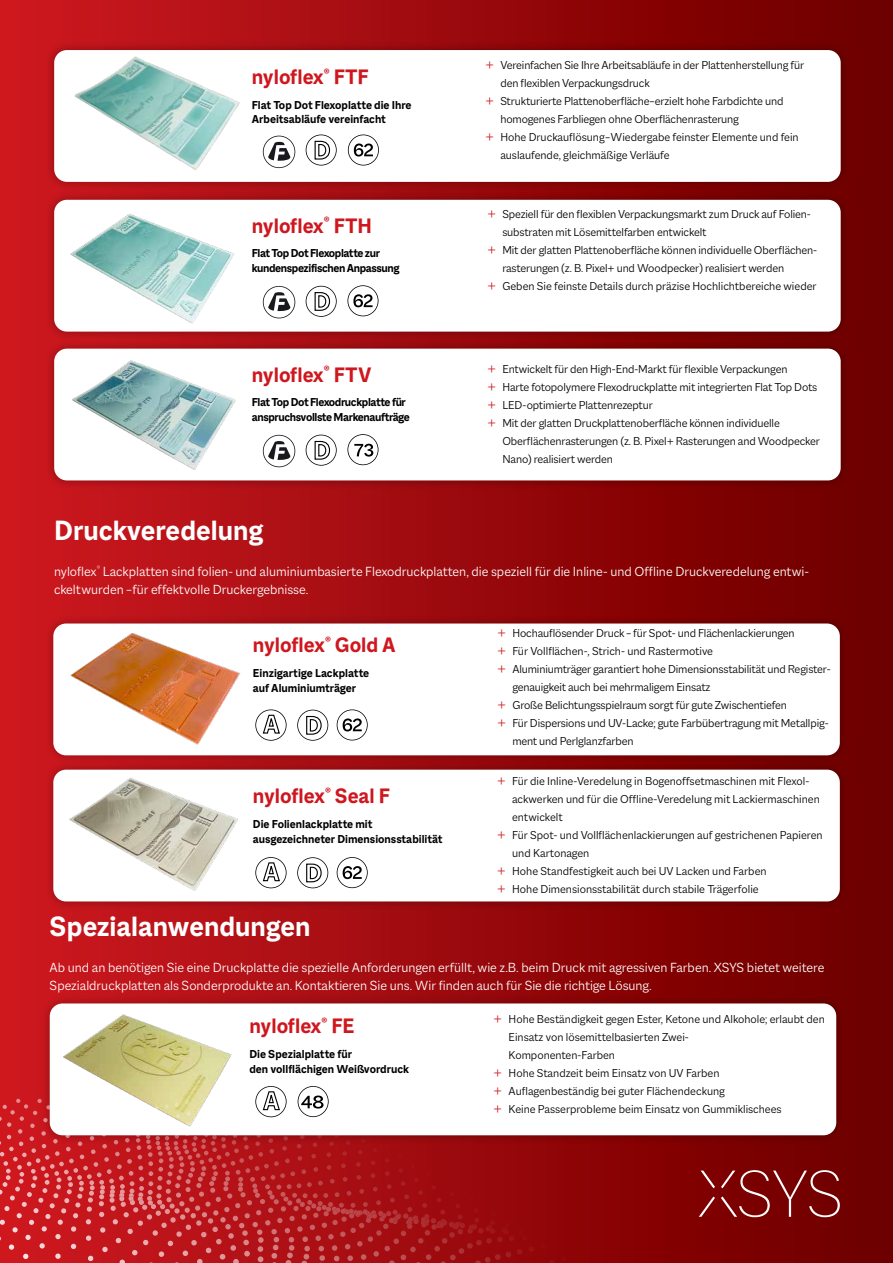
<style>
.page{position:relative;width:893px;height:1263px;background:#fff}
.page>*{position:absolute;margin:0;border:0;box-sizing:border-box;transform-origin:0 0}
.t1{font:700 30px "Macklin Sans";color:#fff}
.t2{font:700 22.5px "Macklin Sans";color:#ce171e}
.t3{font:300 14.25px/18px "Macklin Sans";color:#fff}
.t4{font:300 12.3px/18px "Macklin Sans";letter-spacing:-.01em;color:#000}
.t5{font:700 12.3px/14.9px "Macklin Sans";letter-spacing:-.015em;color:#000}
.s1{font-size:15px;color:#ce171e}
</style>
<div class="page">
<div style="left:0;top:0;width:893px;height:1263px;background:linear-gradient(to right,#ce1920,#6b0000)"></div>
<div style="left:44px;top:760px;width:805px;height:151px;background:#000;opacity:.3"></div>
<div style="left:53px;top:770px;width:787px;height:131px;background:#fff;border-radius:13px"></div>
<div style="left:45px;top:191px;width:805px;height:150px;background:#000;opacity:.3"></div>
<div style="left:54px;top:200px;width:787px;height:132px;background:#fff;border-radius:13px"></div>
<div style="left:45px;top:340px;width:805px;height:150px;background:#000;opacity:.3"></div>
<div style="left:54px;top:349px;width:787px;height:131px;background:#fff;border-radius:13px"></div>
<div style="left:44px;top:614px;width:805px;height:151px;background:#000;opacity:.3"></div>
<div style="left:53px;top:623px;width:787px;height:132px;background:#fff;border-radius:13px"></div>
<div style="left:41px;top:994px;width:804px;height:151px;background:#000;opacity:.3"></div>
<div style="left:50px;top:1003px;width:786px;height:132px;background:#fff;border-radius:13px"></div>
<div style="left:45px;top:41px;width:805px;height:150px;background:#000;opacity:.3"></div>
<div style="left:54px;top:50px;width:787px;height:132px;background:#fff;border-radius:13px"></div>
<img style="left:50px;top:1007px;width:182px;height:79px">
<img style="left:53px;top:770px;width:185px;height:131px">
<img style="left:53px;top:625px;width:208px;height:131px">
<img style="left:54px;top:199px;width:198px;height:290px">
<svg style="left:336px;top:709px;width:32px;height:32px"></svg>
<svg style="left:336px;top:857px;width:32px;height:31px"></svg>
<img style="left:54px;top:50px;width:198px;height:149px">
<svg style="left:347px;top:285px;width:32px;height:31px"></svg>
<svg style="left:348px;top:134px;width:31px;height:32px"></svg>
<svg style="left:347px;top:434px;width:32px;height:31px"></svg>
<svg style="left:297px;top:709px;width:31px;height:32px"></svg>
<svg style="left:297px;top:857px;width:31px;height:31px"></svg>
<svg style="left:305px;top:134px;width:32px;height:32px"></svg>
<svg style="left:305px;top:286px;width:32px;height:31px"></svg>
<svg style="left:305px;top:434px;width:32px;height:32px"></svg>
<svg style="left:255px;top:709px;width:32px;height:32px"></svg>
<svg style="left:255px;top:857px;width:32px;height:31px"></svg>
<svg style="left:0;top:1086px;width:893px;height:177px"></svg>
<svg style="left:263px;top:135px;width:32px;height:33px"></svg>
<svg style="left:263px;top:286px;width:32px;height:33px"></svg>
<svg style="left:263px;top:435px;width:32px;height:32px"></svg>
<h2 class="t2" style="left:252px;top:64px;width:119px">nyloflex<sup>®</sup> FTF</h2>
<p class="t5" style="left:252px;top:97px;width:161px">Flat Top Dot Flexoplatte die Ihre<br>Arbeitsabläufe vereinfacht</p>
<h2 class="t2" style="left:252px;top:212px;width:122px">nyloflex<sup>®</sup> FTH</h2>
<p class="t5" style="left:252px;top:246px;width:149px">Flat Top Dot Flexoplatte zur kundenspezifischen Anpassung</p>
<h2 class="t2" style="left:252px;top:361px;width:121px">nyloflex<sup>®</sup> FTV</h2>
<p class="t5" style="left:252px;top:395px;width:160px">Flat Top Dot Flexodruckplatte für anspruchsvollste Markenaufträge</p>
<h1 class="t1" style="left:54px;top:513px;width:211px">Druckveredelung</h1>
<p class="t4" style="left:485px;top:55px;width:320px"><span class="s1">+</span> Vereinfachen Sie Ihre Arbeitsabläufe in der Plattenherstellung für</p>
<p class="t4" style="left:500px;top:73px;width:151px">den flexiblen Verpackungsdruck</p>
<p class="t4" style="left:485px;top:91px;width:299px"><span class="s1">+</span> Strukturierte Plattenoberfläche – erzielt hohe Farbdichte und</p>
<p class="t4" style="left:500px;top:109px;width:240px">homogenes Farbliegen ohne Oberflächenrasterung</p>
<p class="t4" style="left:485px;top:127px;width:315px"><span class="s1">+</span> Hohe Druckauflösung – Wiedergabe feinster Elemente und fein</p>
<p class="t4" style="left:500px;top:145px;width:171px">auslaufende, gleichmäßige Verläufe</p>
<p class="t4" style="left:487px;top:205px;width:325px"><span class="s1">+</span> Speziell für den flexiblen Verpackungsmarkt zum Druck auf Folien-</p>
<p class="t4" style="left:502px;top:223px;width:206px">substraten mit Lösemittelfarben entwickelt</p>
<p class="t4" style="left:487px;top:241px;width:331px"><span class="s1">+</span> Mit der glatten Plattenoberfläche können individuelle Oberflächen-</p>
<p class="t4" style="left:502px;top:259px;width:283px">rasterungen (z. B. Pixel+ und Woodpecker) realisiert werden</p>
<p class="t4" style="left:487px;top:277px;width:331px"><span class="s1">+</span> Geben Sie feinste Details durch präzise Hochlichtbereiche wieder</p>
<p class="t4" style="left:487px;top:360px;width:331px"><span class="s1">+</span> Entwickelt für den High-End-Markt für flexible Verpackungen<br><span class="s1">+</span> Harte fotopolymere Flexodruckplatte mit integrierten Flat Top Dots <span class="s1">+</span> LED-optimierte Plattenrezeptur<br><span class="s1">+</span> Mit der glatten Druckplattenoberfläche können individuelle</p>
<p class="t4" style="left:502px;top:432px;width:319px">Oberflächenrasterungen (z. B. Pixel+ Rasterungen and Woodpecker<br>Nano) realisiert werden</p>
<p class="t3" style="left:54px;top:562px;width:756px">nyloflex<sup>®</sup> Lackplatten sind folien- und aluminiumbasierte Flexodruckplatten, die speziell für die Inline- und Offline Druckveredelung entwi&shy;ckelt wurden – für effektvolle Druckergebnisse.</p>
<h2 class="t2" style="left:253px;top:632px;width:144px">nyloflex<sup>®</sup> Gold A</h2>
<p class="t5" style="left:253px;top:665px;width:118px">Einzigartige Lackplatte auf Aluminiumträger</p>
<h2 class="t2" style="left:253px;top:783px;width:138px">nyloflex<sup>®</sup> Seal F</h2>
<p class="t5" style="left:253px;top:816px;width:191px">Die Folienlackplatte mit ausgezeichneter Dimensionsstabilität</p>
<h1 class="t1" style="left:50px;top:909px;width:262px">Spezialanwendungen</h1>
<p class="t4" style="left:497px;top:624px;width:299px"><span class="s1">+</span> Hochauflösender Druck – für Spot- und Flächenlackierungen</p>
<p class="t4" style="left:497px;top:642px;width:217px"><span class="s1">+</span> Für Vollflächen-, Strich- und Rastermotive</p>
<p class="t4" style="left:497px;top:660px;width:335px"><span class="s1">+</span> Aluminiumträger garantiert hohe Dimensionsstabilität und Register-</p>
<p class="t4" style="left:512px;top:678px;width:200px">genauigkeit auch bei mehrmaligem Einsatz</p>
<p class="t4" style="left:497px;top:696px;width:291px"><span class="s1">+</span> Große Belichtungsspielraum sorgt für gute Zwischentiefen</p>
<p class="t4" style="left:497px;top:714px;width:333px"><span class="s1">+</span> Für Dispersions und UV-Lacke; gute Farbübertragung mit Metallpig-</p>
<p class="t4" style="left:512px;top:732px;width:123px">ment und Perlglanzfarben</p>
<p class="t4" style="left:497px;top:772px;width:314px"><span class="s1">+</span> Für die Inline-Veredelung in Bogenoffsetmaschinen mit Flexol-</p>
<p class="t4" style="left:512px;top:790px;width:309px">ackwerken und für die Offline-Veredelung mit Lackiermaschinen</p>
<p class="t4" style="left:512px;top:808px;width:52px">entwickelt</p>
<p class="t4" style="left:497px;top:826px;width:327px"><span class="s1">+</span> Für Spot- und Vollflächenlackierungen auf gestrichenen Papieren</p>
<p class="t4" style="left:512px;top:844px;width:79px">und Kartonagen</p>
<p class="t4" style="left:497px;top:862px;width:271px"><span class="s1">+</span> Hohe Standfestigkeit auch bei UV Lacken und Farben</p>
<p class="t4" style="left:497px;top:880px;width:263px"><span class="s1">+</span> Hohe Dimensionsstabilität durch stabile Trägerfolie</p>
<p class="t3" style="left:50px;top:958px;width:776px">Ab und an benötigen Sie eine Druckplatte die spezielle Anforderungen erfüllt, wie z.B. beim Druck mit agressiven Farben. XSYS bietet weitere<br>Spezialdruckplatten als Sonderprodukte an. Kontaktieren Sie uns. Wir finden auch für Sie die richtige Lösung.</p>
<h2 class="t2" style="left:249px;top:1013px;width:107px">nyloflex<sup>®</sup> FE</h2>
<p class="t5" style="left:249px;top:1046px;width:161px">Die Spezialplatte für<br>den vollflächigen Weißvordruck</p>
<p class="t4" style="left:494px;top:1010px;width:333px"><span class="s1">+</span> Hohe Beständigkeit gegen Ester, Ketone und Alkohole; erlaubt den</p>
<p class="t4" style="left:509px;top:1028px;width:182px">Einsatz von lösemittelbasierten Zwei-</p>
<p class="t4" style="left:509px;top:1046px;width:108px">Komponenten-Farben</p>
<p class="t4" style="left:494px;top:1064px;width:227px"><span class="s1">+</span> Hohe Standzeit beim Einsatz von UV Farben</p>
<p class="t4" style="left:494px;top:1082px;width:233px"><span class="s1">+</span> Auflagenbeständig bei guter Flächendeckung</p>
<p class="t4" style="left:494px;top:1100px;width:290px"><span class="s1">+</span> Keine Passerprobleme beim Einsatz von Gummiklischees</p>
</div>
